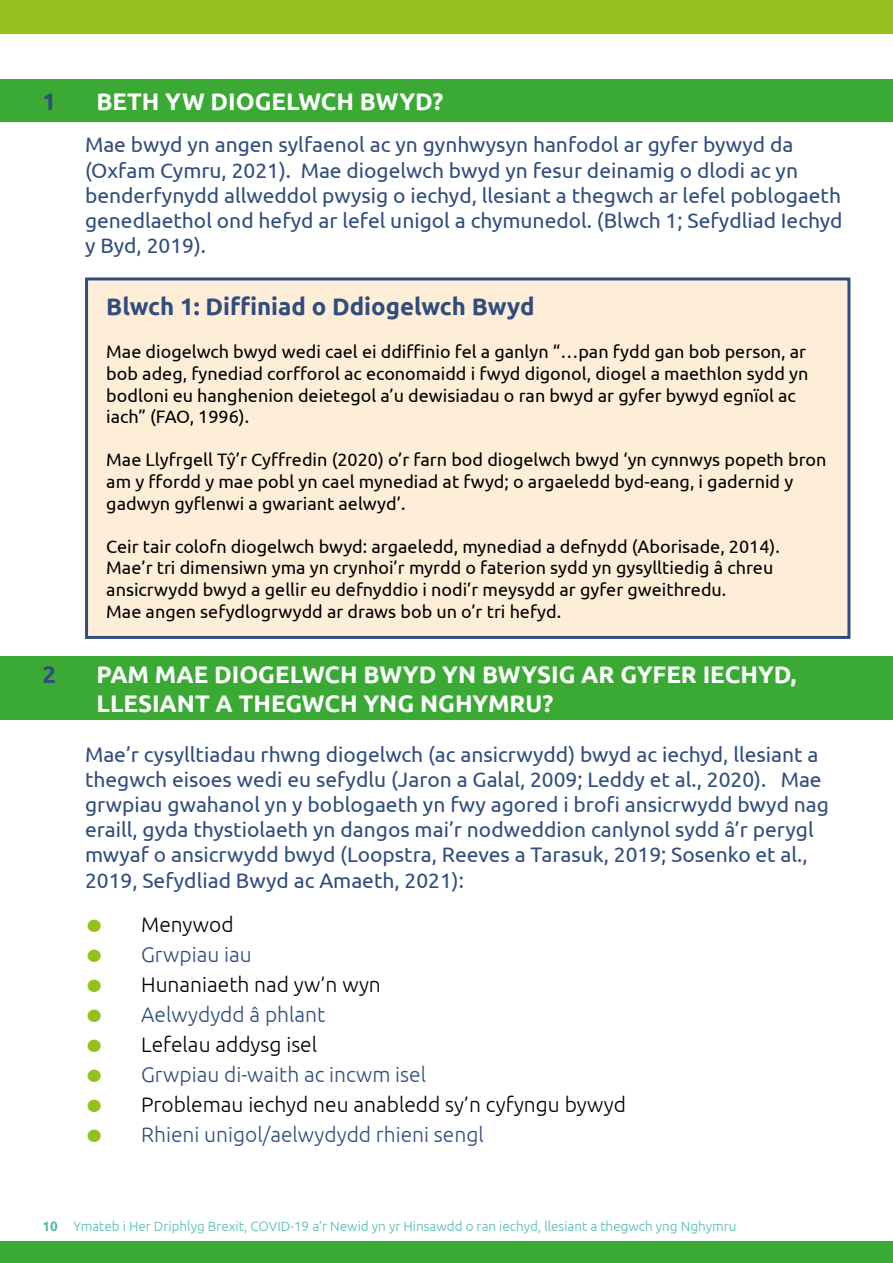
<style>
.page{position:relative;width:893px;height:1263px;background:#fff}
.page>*{position:absolute;margin:0;border:0;box-sizing:border-box;transform-origin:0 0}
.t1{font:700 24px/28.8px "Ubuntu";color:#fff}
.t2{font:700 24px "Ubuntu";color:#304d7e}
.t3{font:21px/25.2px "Ubuntu";color:#304d7e}
.t4{font:300 21px "Ubuntu";color:#000}
.t5{font:300 21px "Ubuntu";color:#304d7e}
.t6{font:18px/21.6px "Ubuntu";color:#000}
.t7{font:300 13.5px "Ubuntu";color:#54bbab}
.s1{color:#95c11f}
.s2{font-weight:700}
</style>
<div class="page">
<div style="left:0;top:0;width:893px;height:34px;background:#95c11f"></div>
<div style="left:0;top:1242px;width:893px;height:21px;background:#3aaa35"></div>
<div style="left:0;top:80px;width:893px;height:42px;background:#3aaa35"></div>
<div style="left:85px;top:277px;width:765px;height:362px;background:#ffeed7;border:3px solid #304d7e"></div>
<div style="left:0;top:656px;width:893px;height:64px;background:#3aaa35"></div>
<h1 class="t2" style="left:43px;top:87px;width:15px">1</h1>
<h1 class="t1" style="left:97px;top:87px;width:348px">BETH YW DIOGELWCH BWYD?</h1>
<p class="t3" style="left:85px;top:132px;width:759px">Mae bwyd yn angen sylfaenol ac yn gynhwysyn hanfodol ar gyfer bywyd da (Oxfam Cymru, 2021). Mae diogelwch bwyd yn fesur deinamig o dlodi ac yn benderfynydd allweddol pwysig o iechyd, llesiant a thegwch ar lefel poblogaeth genedlaethol ond hefyd ar lefel unigol a chymunedol. (Blwch 1; Sefydliad Iechyd y Byd, 2019).</p>
<h1 class="t2" style="left:106px;top:292px;width:430px">Blwch 1: Diffiniad o Ddiogelwch Bwyd</h1>
<p class="t6" style="left:106px;top:341px;width:704px">Mae diogelwch bwyd wedi cael ei ddiffinio fel a ganlyn “…pan fydd gan bob person, ar bob adeg, fynediad corfforol ac economaidd i fwyd digonol, diogel a maethlon sydd yn bodloni eu hanghenion deietegol a’u dewisiadau o ran bwyd ar gyfer bywyd egnïol ac iach” (FAO, 1996).</p>
<p class="t6" style="left:106px;top:449px;width:722px">Mae Llyfrgell Tŷ’r Cyffredin (2020) o’r farn bod diogelwch bwyd ‘yn cynnwys popeth bron am y ffordd y mae pobl yn cael mynediad at fwyd; o argaeledd byd-eang, i gadernid y gadwyn gyflenwi a gwariant aelwyd’.</p>
<p class="t6" style="left:106px;top:535px;width:675px">Ceir tair colofn diogelwch bwyd: argaeledd, mynediad a defnydd (Aborisade, 2014).<br>Mae’r tri dimensiwn yma yn crynhoi’r myrdd o faterion sydd yn gysylltiedig â chreu ansicrwydd bwyd a gellir eu defnyddio i nodi’r meysydd ar gyfer gweithredu.<br>Mae angen sefydlogrwydd ar draws bob un o’r tri hefyd.</p>
<h1 class="t2" style="left:43px;top:660px;width:15px">2</h1>
<h1 class="t1" style="left:97px;top:660px;width:701px">PAM MAE DIOGELWCH BWYD YN BWYSIG AR GYFER IECHYD,<br>LLESIANT A THEGWCH YNG NGHYMRU?</h1>
<p class="t3" style="left:85px;top:741px;width:745px">Mae’r cysylltiadau rhwng diogelwch (ac ansicrwydd) bwyd ac iechyd, llesiant a thegwch eisoes wedi eu sefydlu (Jaron a Galal, 2009; Leddy et al., 2020). Mae grwpiau gwahanol yn y boblogaeth yn fwy agored i brofi ansicrwydd bwyd nag eraill, gyda thystiolaeth yn dangos mai’r nodweddion canlynol sydd â’r perygl mwyaf o ansicrwydd bwyd (Loopstra, Reeves a Tarasuk, 2019; Sosenko et al., 2019, Sefydliad Bwyd ac Amaeth, 2021):</p>
<p class="t4" style="left:87px;top:911px;width:148px"><span class="s1">●</span> Menywod</p>
<p class="t5" style="left:87px;top:941px;width:166px"><span class="s1">●</span> Grwpiau iau</p>
<p class="t4" style="left:87px;top:971px;width:295px"><span class="s1">●</span> Hunaniaeth nad yw’n wyn</p>
<p class="t5" style="left:87px;top:1001px;width:240px"><span class="s1">●</span> Aelwydydd â phlant</p>
<p class="t4" style="left:87px;top:1031px;width:232px"><span class="s1">●</span> Lefelau addysg isel</p>
<p class="t5" style="left:87px;top:1061px;width:340px"><span class="s1">●</span> Grwpiau di-waith ac incwm isel</p>
<p class="t4" style="left:87px;top:1091px;width:540px"><span class="s1">●</span> Problemau iechyd neu anabledd sy’n cyfyngu bywyd</p>
<p class="t5" style="left:87px;top:1121px;width:398px"><span class="s1">●</span> Rhieni unigol/aelwydydd rhieni sengl</p>
<p class="t7" style="left:43px;top:1218px;width:695px"><span class="s2">10</span> Ymateb i Her Driphlyg Brexit, COVID-19 a’r Newid yn yr Hinsawdd o ran iechyd, llesiant a thegwch yng Nghymru</p>
</div>
